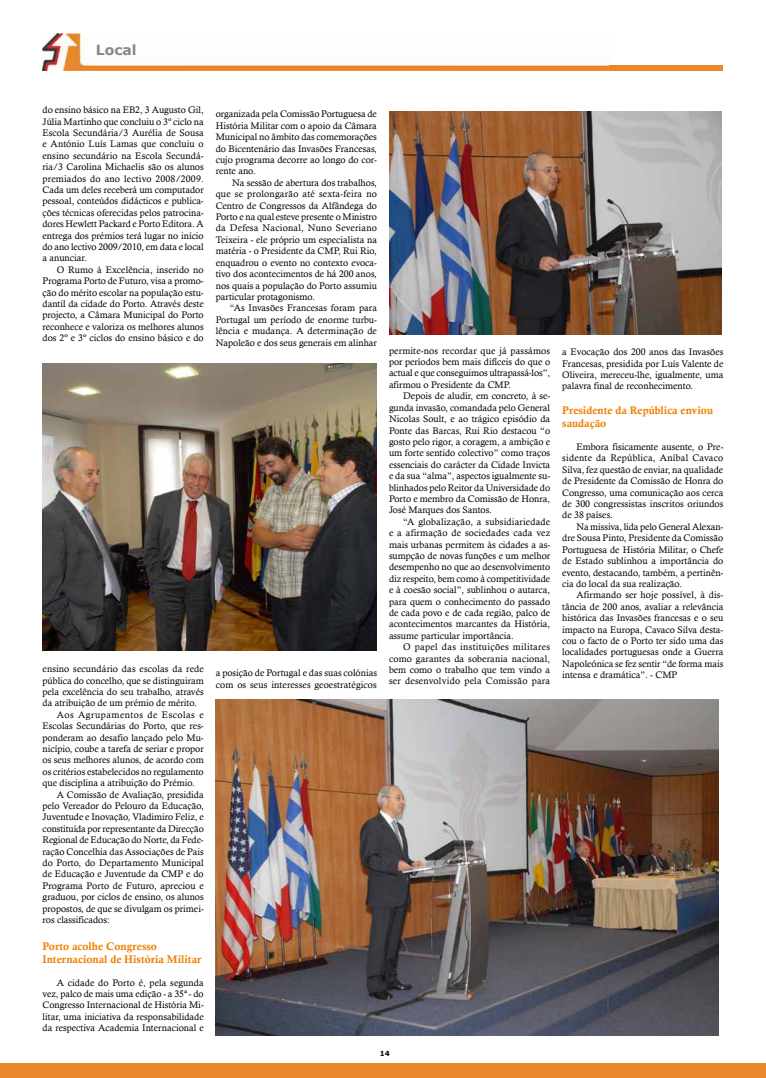
<style>
.page{position:relative;width:766px;height:1078px;background:#fff}
.page>*{position:absolute;margin:0;border:0;box-sizing:border-box;transform-origin:0 0}
.t1{font:700 14px "Verdana";color:#87888a}
.t2{font:11px/13.2px "Calis MT Bol";color:#ee7f00}
.t3{font:9.5px/11.4px "Calisto";color:#000;text-align:justify}
.t4{font:9.5px "Calisto";letter-spacing:.045em;color:#000}
.t5{font:700 7px "Verdana";color:#000}
</style>
<div class="page">
<img style="left:43px;top:34px;width:567px;height:37px">
<div style="left:609px;top:66px;width:113px;height:5px;background:#e9872c"></div>
<div style="left:0;top:1063px;width:765px;height:14px;background:#e9872c"></div>
<img style="left:216px;top:699px;width:501px;height:336px">
<img style="left:43px;top:363px;width:334px;height:287px">
<img style="left:389px;top:112px;width:332px;height:222px">
<h1 class="t1" style="left:96px;top:41px;width:42px">Local</h1>
<p class="t3" style="left:43px;top:104px;width:163px">do ensino básico na EB2, 3 Augusto Gil, Júlia Martinho que concluiu o 3º ciclo na Escola Secundária/3 Aurélia de Sousa e António Luís Lamas que concluiu o ensino secundário na Escola Secundá&shy;ria/3 Carolina Michaelis são os alunos premiados do ano lectivo 2008/2009.<br>Cada um deles receberá um computador pessoal, conteúdos didácticos e publica&shy;ções técnicas oferecidas pelos patrocina&shy;dores Hewlett Packard e Porto Editora. A entrega dos prémios terá lugar no início do ano lectivo 2009/2010, em data e local a anunciar.</p>
<p class="t3" style="left:43px;top:264px;width:163px;text-indent:14px">O Rumo à Excelência, inserido no Programa Porto de Futuro, visa a promo&shy;ção do mérito escolar na população estu&shy;dantil da cidade do Porto. Através deste projecto, a Câmara Municipal do Porto reconhece e valoriza os melhores alunos dos 2º e 3º ciclos do ensino básico e do</p>
<p class="t3" style="left:43px;top:663px;width:163px">ensino secundário das escolas da rede</p>
<p class="t3" style="left:43px;top:674px;width:163px">pública do concelho, que se distinguiram</p>
<p class="t3" style="left:43px;top:685px;width:163px">pela excelência do seu trabalho, através</p>
<p class="t3" style="left:43px;top:697px;width:156px">da atribuição de um prémio de mérito.</p>
<p class="t4" style="left:57px;top:708px;width:148px">Aos Agrupamentos de Escolas e</p>
<p class="t3" style="left:43px;top:720px;width:163px">Escolas Secundárias do Porto, que res-</p>
<p class="t3" style="left:43px;top:731px;width:163px">ponderam ao desafio lançado pelo Mu-</p>
<p class="t3" style="left:43px;top:742px;width:163px">nicípio, coube a tarefa de seriar e propor</p>
<p class="t3" style="left:43px;top:754px;width:163px">os seus melhores alunos, de acordo com</p>
<p class="t3" style="left:43px;top:765px;width:163px">os critérios estabelecidos no regulamento</p>
<p class="t3" style="left:43px;top:777px;width:154px">que disciplina a atribuição do Prémio.</p>
<p class="t3" style="left:57px;top:788px;width:148px">A Comissão de Avaliação, presidida</p>
<p class="t3" style="left:43px;top:799px;width:163px">pelo Vereador do Pelouro da Educação,</p>
<p class="t3" style="left:43px;top:811px;width:163px">Juventude e Inovação, Vladimiro Feliz, e</p>
<p class="t3" style="left:43px;top:822px;width:163px">constituída por representante da Direcção</p>
<p class="t3" style="left:43px;top:834px;width:163px">Regional de Educação do Norte, da Fede-</p>
<p class="t3" style="left:43px;top:845px;width:163px">ração Concelhia das Associações de Pais</p>
<p class="t3" style="left:43px;top:856px;width:163px">do Porto, do Departamento Municipal</p>
<p class="t3" style="left:43px;top:868px;width:163px">de Educação e Juventude da CMP e do</p>
<p class="t3" style="left:43px;top:879px;width:163px">Programa Porto de Futuro, apreciou e</p>
<p class="t3" style="left:43px;top:891px;width:163px">graduou, por ciclos de ensino, os alunos</p>
<p class="t3" style="left:43px;top:902px;width:163px">propostos, de que se divulgam os primei-</p>
<p class="t3" style="left:43px;top:913px;width:69px">ros classificados:</p>
<p class="t2" style="left:43px;top:938px;width:160px">Porto acolhe Congresso<br>Internacional de História Militar</p>
<p class="t3" style="left:43px;top:976px;width:163px;text-indent:14px">A cidade do Porto é, pela segunda vez, palco de mais uma edição - a 35ª - do Congresso Internacional de História Mi&shy;litar, uma iniciativa da responsabilidade da respectiva Academia Internacional e</p>
<p class="t3" style="left:216px;top:108px;width:163px">organizada pela Comissão Portuguesa de História Militar com o apoio da Câmara Municipal no âmbito das comemorações do Bicentenário das Invasões Francesas, cujo programa decorre ao longo do cor&shy;rente ano.</p>
<p class="t3" style="left:216px;top:177px;width:163px;text-indent:16px">Na sessão de abertura dos trabalhos, que se prolongarão até sexta-feira no Centro de Congressos da Alfândega do Porto e na qual esteve presente o Ministro da Defesa Nacional, Nuno Severiano Teixeira - ele próprio um especialista na matéria - o Presidente da CMP, Rui Rio, enquadrou o evento no contexto evoca&shy;tivo dos acontecimentos de há 200 anos, nos quais a população do Porto assumiu particular protagonismo.</p>
<p class="t3" style="left:216px;top:302px;width:163px;text-indent:14px">“As Invasões Francesas foram para Portugal um período de enorme turbu&shy;lência e mudança. A determinação de Napoleão e dos seus generais em alinhar</p>
<p class="t3" style="left:216px;top:667px;width:163px">a posição de Portugal e das suas colónias com os seus interesses geoestratégicos</p>
<p class="t3" style="left:389px;top:344px;width:163px">permite-nos recordar que já passámos por períodos bem mais difíceis do que o actual e que conseguimos ultrapassá-los”, afirmou o Presidente da CMP.</p>
<p class="t3" style="left:389px;top:390px;width:163px;text-indent:14px">Depois de aludir, em concreto, à se&shy;gunda invasão, comandada pelo General Nicolas Soult, e ao trágico episódio da Ponte das Barcas, Rui Rio destacou “o gosto pelo rigor, a coragem, a ambição e um forte sentido colectivo” como traços essenciais do carácter da Cidade Invicta e da sua “alma”, aspectos igualmente su&shy;blinhados pelo Reitor da Universidade do Porto e membro da Comissão de Honra, José Marques dos Santos.</p>
<p class="t3" style="left:389px;top:515px;width:163px;text-indent:14px">“A globalização, a subsidiariedade e a afirmação de sociedades cada vez mais urbanas permitem às cidades a as&shy;sumpção de novas funções e um melhor desempenho no que ao desenvolvimento diz respeito, bem como à competitividade e à coesão social”, sublinhou o autarca, para quem o conhecimento do passado de cada povo e de cada região, palco de acontecimentos marcantes da História, assume particular importância.</p>
<p class="t3" style="left:389px;top:641px;width:163px;text-indent:14px">O papel das instituições militares como garantes da soberania nacional, bem como o trabalho que tem vindo a ser desenvolvido pela Comissão para</p>
<p class="t3" style="left:562px;top:346px;width:163px">a Evocação dos 200 anos das Invasões Francesas, presidida por Luís Valente de Oliveira, mereceu-lhe, igualmente, uma palavra final de reconhecimento.</p>
<p class="t2" style="left:562px;top:403px;width:152px">Presidente da República enviou saudação</p>
<p class="t3" style="left:562px;top:441px;width:163px;text-indent:14px">Embora fisicamente ausente, o Pre&shy;sidente da República, Aníbal Cavaco Silva, fez questão de enviar, na qualidade de Presidente da Comissão de Honra do Congresso, uma comunicação aos cerca de 300 congressistas inscritos oriundos de 38 países.</p>
<p class="t3" style="left:562px;top:520px;width:163px;text-indent:14px">Na missiva, lida pelo General Alexan&shy;dre Sousa Pinto, Presidente da Comissão Portuguesa de História Militar, o Chefe de Estado sublinhou a importância do evento, destacando, também, a pertinên&shy;cia do local da sua realização.</p>
<p class="t3" style="left:562px;top:589px;width:163px;text-indent:14px">Afirmando ser hoje possível, à dis&shy;tância de 200 anos, avaliar a relevância histórica das Invasões francesas e o seu impacto na Europa, Cavaco Silva desta&shy;cou o facto de o Porto ter sido uma das localidades portuguesas onde a Guerra Napoleónica se fez sentir “de forma mais intensa e dramática”. - CMP</p>
<p class="t5" style="left:379px;top:1049px;width:11px">14</p>
</div>
